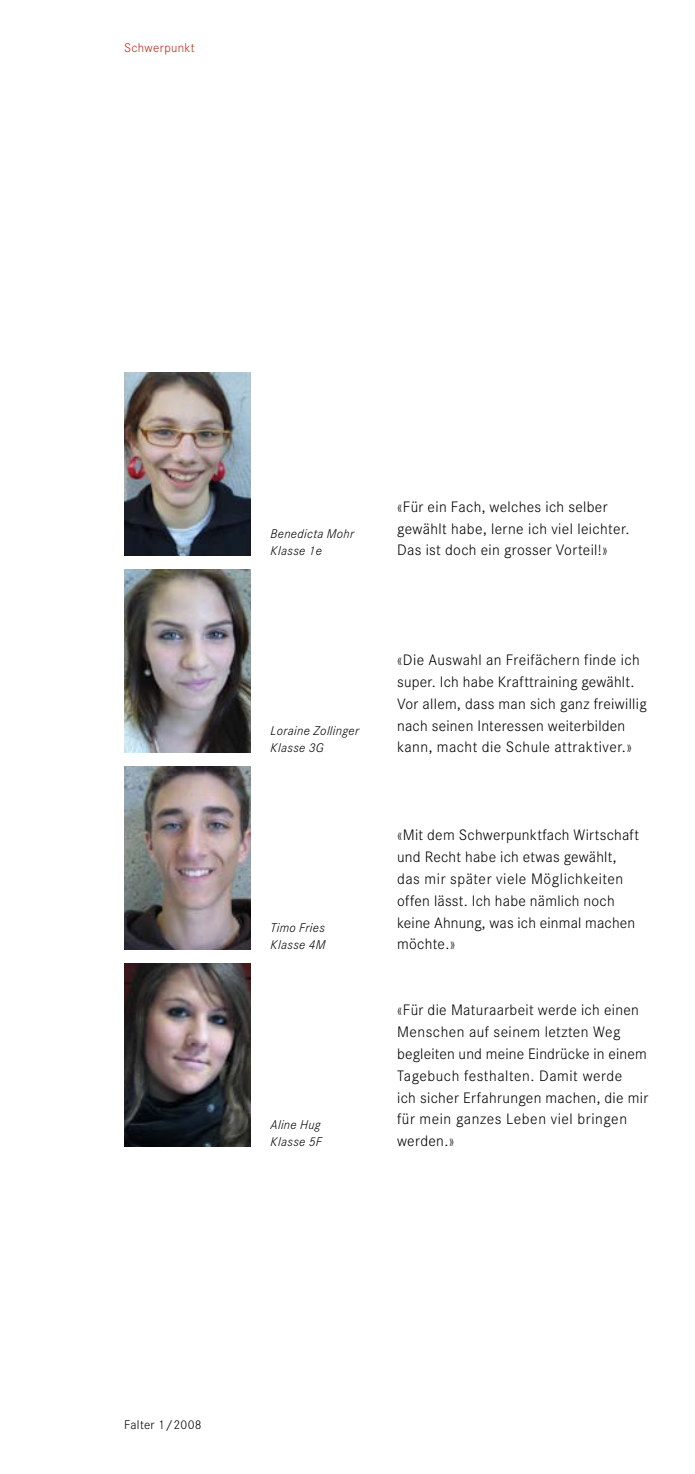
<style>
.page{position:relative;width:695px;height:1474px;background:#fff}
.page>*{position:absolute;margin:0;border:0;box-sizing:border-box;transform-origin:0 0}
.t1{font:300 15.75px/21.9px "Corporate S";letter-spacing:.02em;color:#000}
.t2{font:italic 300 13.12px/17.5px "Corporate S";letter-spacing:.025em;color:#000}
.t3{font:300 13.12px "Corporate S";letter-spacing:.025em;color:#000}
.t4{font:300 13.12px "Corporate S";letter-spacing:.025em;color:#bd2c16}
</style>
<div class="page">
<img style="left:124px;top:372px;width:127px;height:183px">
<img style="left:124px;top:569px;width:127px;height:183px">
<img style="left:124px;top:766px;width:127px;height:183px">
<img style="left:124px;top:963px;width:127px;height:183px">
<p class="t4" style="left:124px;top:40px;width:72px">Schwerpunkt</p>
<p class="t2" style="left:270px;top:525px;width:85px">Benedicta Mohr<br>Klasse 1e</p>
<p class="t1" style="left:397px;top:495px;width:234px">«Für ein Fach, welches ich selber gewählt habe, lerne ich viel leichter.<br>Das ist doch ein grosser Vorteil!»</p>
<p class="t2" style="left:270px;top:722px;width:90px">Loraine Zollinger<br>Klasse 3G</p>
<p class="t2" style="left:270px;top:919px;width:57px">Timo Fries<br>Klasse 4M</p>
<p class="t2" style="left:270px;top:1115px;width:53px">Aline Hug<br>Klasse 5F</p>
<p class="t1" style="left:397px;top:649px;width:251px">«Die Auswahl an Freifächern finde ich super. Ich habe Krafttraining gewählt.<br>Vor allem, dass man sich ganz freiwillig nach seinen Interessen weiterbilden kann, macht die Schule attraktiver.»</p>
<p class="t1" style="left:397px;top:824px;width:243px">«Mit dem Schwerpunktfach Wirtschaft und Recht habe ich etwas gewählt, das mir später viele Möglichkeiten offen lässt. Ich habe nämlich noch keine Ahnung, was ich einmal machen möchte.»</p>
<p class="t1" style="left:397px;top:999px;width:253px">«Für die Maturaarbeit werde ich einen<br>Menschen auf seinem letzten Weg begleiten und meine Eindrücke in einem<br>Tagebuch festhalten. Damit werde<br>ich sicher Erfahrungen machen, die mir für mein ganzes Leben viel bringen werden.»</p>
<p class="t3" style="left:124px;top:1417px;width:79px">Falter 1/2008</p>
</div>
